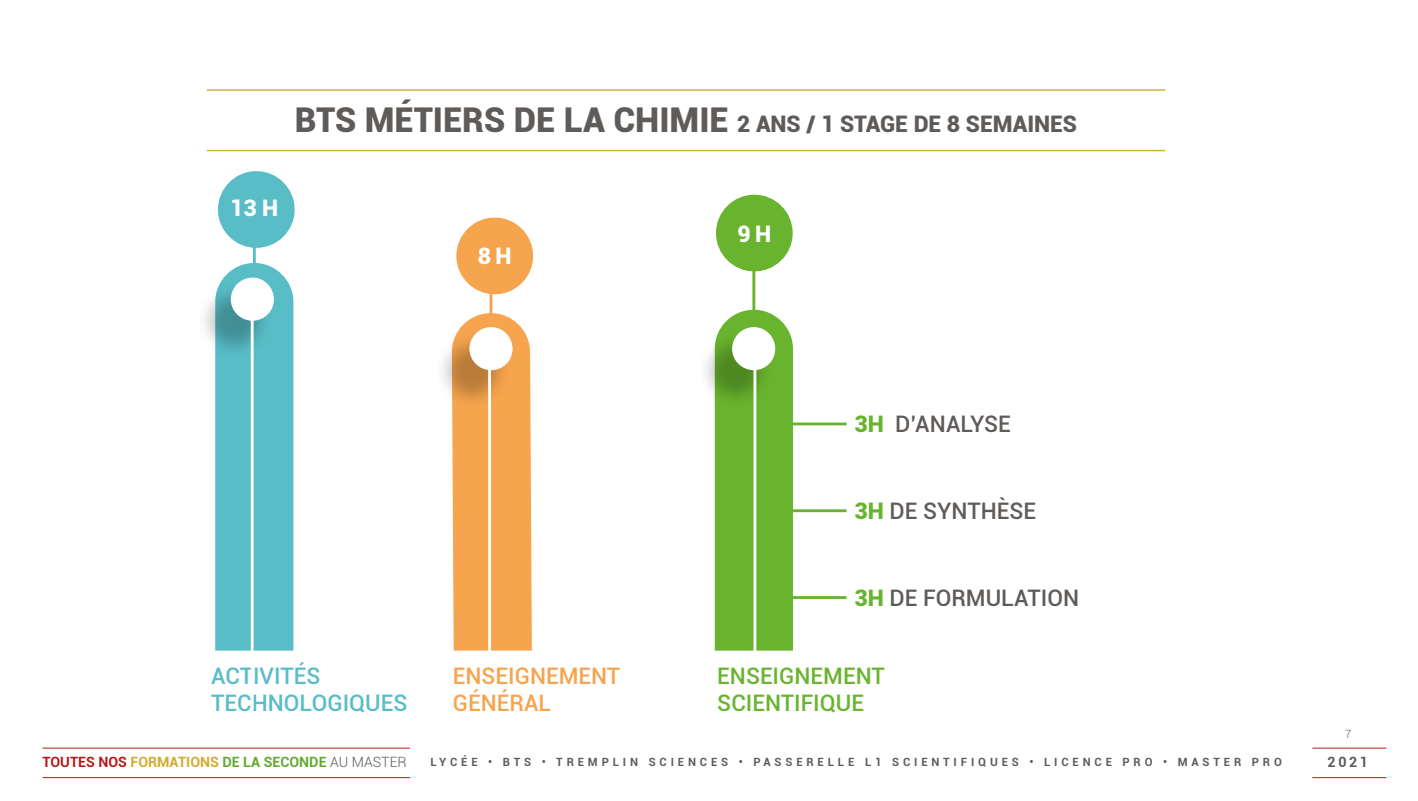
<style>
.page{position:relative;width:1418px;height:801px;background:#fff}
.page>*{position:absolute;margin:0;border:0;box-sizing:border-box;transform-origin:0 0}
.t1{font:900 22.75px "Roboto";color:#5f5b59}
.t2{font:500 22.75px "Roboto";color:#5f5b59}
.t3{font:500 22.75px/27.2px "Roboto";color:#69b42e}
.t4{font:500 22.75px/27.2px "Roboto";color:#58bdc7}
.t5{font:500 22.75px/27.2px "Roboto";color:#f6a44d}
.t6{font:900 22.75px "Roboto";color:#fff}
.t7{font:700 14.25px "Roboto";color:#61aa30}
.t8{font:700 14.25px "Roboto";color:#5f5b59}
.t9{font:700 11.25px "Roboto";letter-spacing:.34em;color:#5f5b59}
.t10{font:300 11.25px "Roboto";color:#5f5b59}
.s1{font-size:34.25px}
.s2{font-weight:900;color:#69b42e}
.s3{color:#b61918}
.s4{color:#d1ac31}
.s5{font-weight:300;color:#5f5b59}
</style>
<div class="page">
<hr style="left:43px;top:748px;width:367px;height:1px;background:#b61918">
<hr style="left:1312px;top:748px;width:74px;height:1px;background:#b61918">
<hr style="left:43px;top:777px;width:367px;height:1px;background:#b61918">
<hr style="left:1312px;top:777px;width:74px;height:1px;background:#b61918">
<hr style="left:788px;top:422px;width:58px;height:3px;background:#69b42e">
<hr style="left:725px;top:509px;width:121px;height:3px;background:#69b42e">
<hr style="left:725px;top:596px;width:121px;height:3px;background:#69b42e">
<hr style="left:207px;top:89px;width:958px;height:2px;background:#d1ac31">
<hr style="left:207px;top:150px;width:958px;height:1px;background:#d1ac31">
<div style="left:714px;top:310px;width:79px;height:340px;background:#69b42e"></div>
<div style="left:696px;top:331px;width:78px;height:78px;background:#000;opacity:.25"></div>
<div style="left:732px;top:327px;width:43px;height:43px;background:#fff;border-radius:50%"></div>
<div style="left:716px;top:195px;width:76px;height:76px;background:#69b42e;border-radius:50%"></div>
<hr style="left:752px;top:267px;width:3px;height:54px;background:#69b42e">
<svg style="left:452px;top:313px;width:80px;height:337px;background:#f6a957"></svg>
<div style="left:434px;top:331px;width:77px;height:78px;background:#000;opacity:.25"></div>
<div style="left:469px;top:327px;width:43px;height:43px;background:#fff;border-radius:50%"></div>
<div style="left:456px;top:218px;width:77px;height:76px;background:#f6a44d;border-radius:50%"></div>
<hr style="left:489px;top:284px;width:3px;height:42px;background:#f6a44d">
<hr style="left:488px;top:364px;width:3px;height:288px;background:#fff">
<svg style="left:215px;top:263px;width:78px;height:387px;background:#5fbfc9"></svg>
<div style="left:195px;top:282px;width:78px;height:77px;background:#000;opacity:.25"></div>
<div style="left:231px;top:278px;width:43px;height:43px;background:#fff;border-radius:50%"></div>
<div style="left:218px;top:171px;width:77px;height:77px;background:#58bdc7;border-radius:50%"></div>
<hr style="left:253px;top:233px;width:3px;height:43px;background:#58bdc7">
<hr style="left:251px;top:318px;width:2px;height:391px;background:#fff">
<hr style="left:753px;top:345px;width:3px;height:316px;background:#fff">
<h1 class="t1" style="left:295px;top:108px;width:783px"><span class="s1">BTS MÉTIERS DE LA CHIMIE</span> 2 ANS / 1 STAGE DE 8 SEMAINES</h1>
<h1 class="t6" style="left:230px;top:192px;width:50px">13 H</h1>
<h1 class="t6" style="left:478px;top:240px;width:35px">8 H</h1>
<h1 class="t6" style="left:737px;top:217px;width:35px">9 H</h1>
<h1 class="t2" style="left:854px;top:408px;width:158px"><span class="s2">3H</span> D’ANALYSE</h1>
<h1 class="t2" style="left:854px;top:495px;width:183px"><span class="s2">3H</span> DE SYNTHÈSE</h1>
<h1 class="t2" style="left:854px;top:582px;width:226px"><span class="s2">3H</span> DE FORMULATION</h1>
<h1 class="t4" style="left:211px;top:661px;width:198px">ACTIVITÉS<br>TECHNOLOGIQUES</h1>
<h1 class="t5" style="left:453px;top:661px;width:169px">ENSEIGNEMENT<br>GÉNÉRAL</h1>
<h1 class="t3" style="left:717px;top:661px;width:169px">ENSEIGNEMENT<br>SCIENTIFIQUE</h1>
<p class="t10" style="left:1345px;top:726px;width:8px">7</p>
<p class="t7" style="left:43px;top:752px;width:366px"><span class="s3">TOUTES NOS</span> <span class="s4">FORMATIONS</span> DE LA SECONDE <span class="s5">AU MASTER</span></p>
<p class="t9" style="left:430px;top:754px;width:852px">LYCÉE • BTS • TREMPLIN SCIENCES • PASSERELLE L1 SCIENTIFIQUES • LICENCE PRO • MASTER PRO</p>
<p class="t8" style="left:1327px;top:752px;width:42px">2021</p>
</div>
